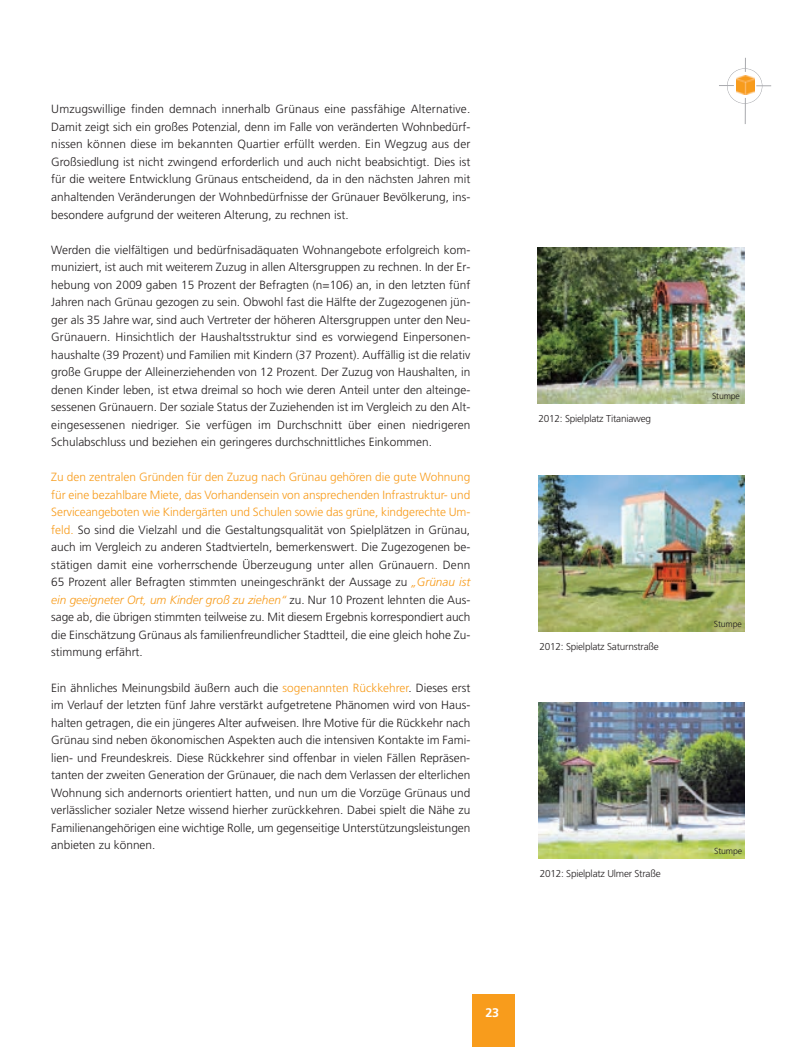
<style>
.page{position:relative;width:795px;height:1047px;background:#fff}
.page>*{position:absolute;margin:0;border:0;box-sizing:border-box;transform-origin:0 0}
.t1{font:700 12.5px "Frutiger";color:#fff}
.t2{font:300 11.88px/17.5px "Frutiger";color:#231f20;text-align:justify}
.t3{font:300 10px "Frutiger";letter-spacing:-.02em;color:#231f20}
.t4{font:300 8.75px "Frutiger";letter-spacing:-.02em;color:#231f20}
.s1{color:#f89c1c}
.s2{font-style:italic;color:#f89c1c}
</style>
<div class="page">
<div style="left:472px;top:994px;width:42px;height:52px;background:#f89c1c"></div>
<img style="left:538px;top:702px;width:206px;height:156px">
<img style="left:538px;top:475px;width:206px;height:156px">
<img style="left:538px;top:247px;width:206px;height:156px">
<div style="left:727px;top:68px;width:35px;height:36px;border:1px solid #a8a9ad;border-radius:50%"></div>
<img style="left:736px;top:76px;width:18px;height:18px">
<svg style="left:756px;top:85px;width:15px;height:1px"></svg>
<svg style="left:719px;top:85px;width:14px;height:1px"></svg>
<svg style="left:745px;top:58px;width:1px;height:14px"></svg>
<svg style="left:745px;top:98px;width:1px;height:26px"></svg>
<p class="t2" style="left:51px;top:101px;width:420px">Umzugswillige finden demnach innerhalb Grünaus eine passfähige Alternative.<br>Damit zeigt sich ein großes Potenzial, denn im Falle von veränderten Wohnbedürf&shy;nissen können diese im bekannten Quartier erfüllt werden. Ein Wegzug aus der Großsiedlung ist nicht zwingend erforderlich und auch nicht beabsichtigt. Dies ist für die weitere Entwicklung Grünaus entscheidend, da in den nächsten Jahren mit anhaltenden Veränderungen der Wohnbedürfnisse der Grünauer Bevölkerung, ins&shy;besondere aufgrund der weiteren Alterung, zu rechnen ist.</p>
<p class="t2" style="left:51px;top:241px;width:420px">Werden die vielfältigen und bedürfnisadäquaten Wohnangebote erfolgreich kom&shy;muniziert, ist auch mit weiterem Zuzug in allen Altersgruppen zu rechnen. In der Er&shy;hebung von 2009 gaben 15 Prozent der Befragten (n=106) an, in den letzten fünf Jahren nach Grünau gezogen zu sein. Obwohl fast die Hälfte der Zugezogenen jün&shy;ger als 35 Jahre war, sind auch Vertreter der höheren Altersgruppen unter den Neu-Grünauern. Hinsichtlich der Haushaltsstruktur sind es vorwiegend Einpersonen&shy;haushalte (39 Prozent) und Familien mit Kindern (37 Prozent). Auffällig ist die relativ große Gruppe der Alleinerziehenden von 12 Prozent. Der Zuzug von Haushalten, in denen Kinder leben, ist etwa dreimal so hoch wie deren Anteil unter den alteinge&shy;sessenen Grünauern. Der soziale Status der Zuziehenden ist im Vergleich zu den Alt&shy;eingesessenen niedriger. Sie verfügen im Durchschnitt über einen niedrigeren Schulabschluss und beziehen ein geringeres durchschnittliches Einkommen.</p>
<p class="t2" style="left:51px;top:469px;width:420px"><span class="s1">Zu den zentralen Gründen für den Zuzug nach Grünau gehören die gute Wohnung für eine bezahlbare Miete, das Vorhandensein von ansprechenden Infrastruktur- und Serviceangeboten wie Kindergärten und Schulen sowie das grüne, kindgerechte Um&shy;feld.</span> So sind die Vielzahl und die Gestaltungsqualität von Spielplätzen in Grünau, auch im Vergleich zu anderen Stadtvierteln, bemerkenswert. Die Zugezogenen be&shy;stätigen damit eine vorherrschende Überzeugung unter allen Grünauern. Denn 65 Prozent aller Befragten stimmten uneingeschränkt der Aussage zu <span class="s2">„Grünau ist ein geeigneter Ort, um Kinder groß zu ziehen“</span> zu. Nur 10 Prozent lehnten die Aus&shy;sage ab, die übrigen stimmten teilweise zu. Mit diesem Ergebnis korrespondiert auch die Einschätzung Grünaus als familienfreundlicher Stadtteil, die eine gleich hohe Zu&shy;stimmung erfährt.</p>
<p class="t2" style="left:51px;top:679px;width:420px">Ein ähnliches Meinungsbild äußern auch die <span class="s1">sogenannten Rückkehrer</span>. Dieses erst im Verlauf der letzten fünf Jahre verstärkt aufgetretene Phänomen wird von Haus&shy;halten getragen, die ein jüngeres Alter aufweisen. Ihre Motive für die Rückkehr nach Grünau sind neben ökonomischen Aspekten auch die intensiven Kontakte im Fami&shy;lien- und Freundeskreis. Diese Rückkehrer sind offenbar in vielen Fällen Repräsen&shy;tanten der zweiten Generation der Grünauer, die nach dem Verlassen der elterlichen Wohnung sich andernorts orientiert hatten, und nun um die Vorzüge Grünaus und verlässlicher sozialer Netze wissend hierher zurückkehren. Dabei spielt die Nähe zu Familienangehörigen eine wichtige Rolle, um gegenseitige Unterstützungsleistungen anbieten zu können.</p>
<p class="t3" style="left:538px;top:414px;width:114px">2012: Spielplatz Titaniaweg</p>
<p class="t3" style="left:539px;top:642px;width:121px">2012: Spielplatz Saturnstraße</p>
<p class="t3" style="left:539px;top:869px;width:122px">2012: Spielplatz Ulmer Straße</p>
<p class="t1" style="left:485px;top:1007px;width:15px">23</p>
<p class="t4" style="left:712px;top:393px;width:29px">Stumpe</p>
<p class="t4" style="left:714px;top:620px;width:29px">Stumpe</p>
<p class="t4" style="left:714px;top:847px;width:29px">Stumpe</p>
</div>
